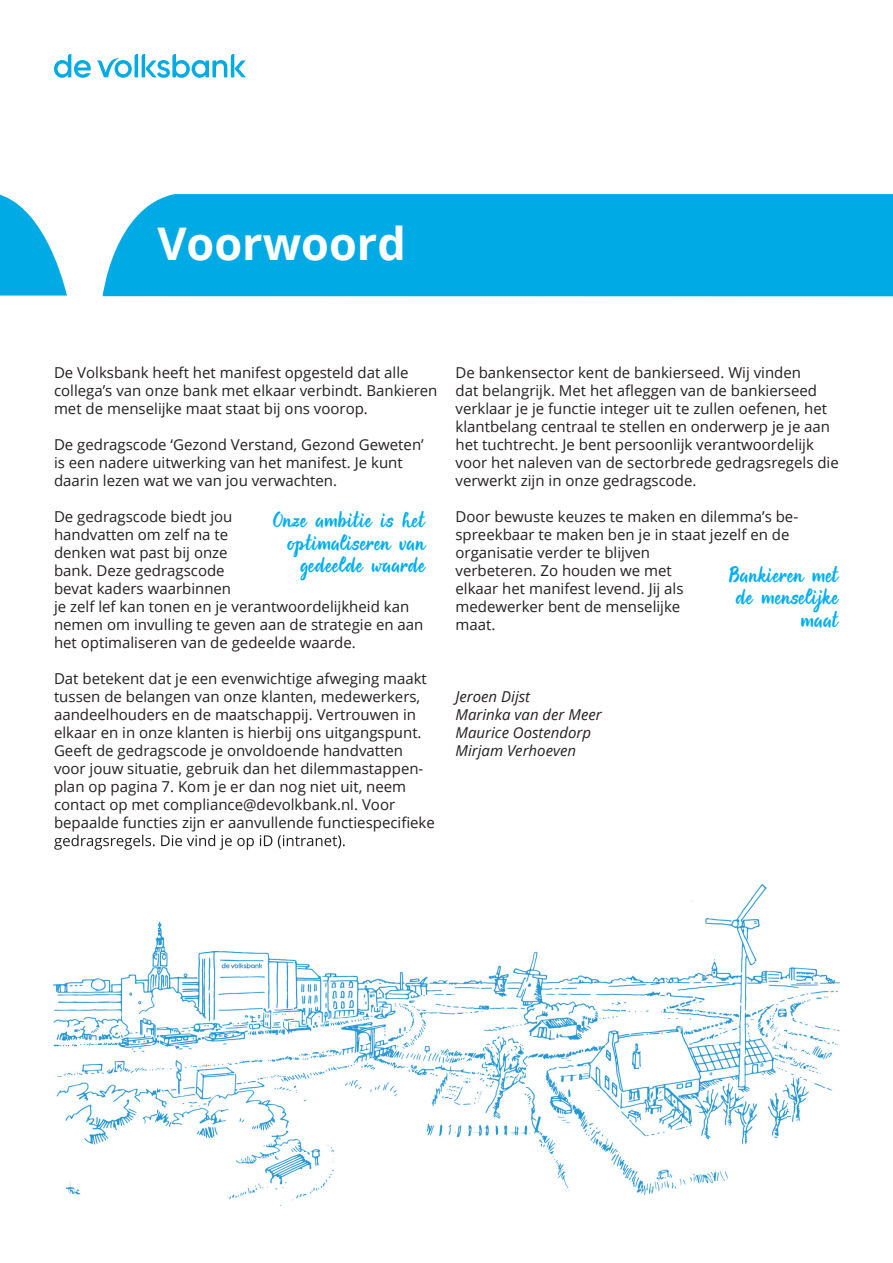
<style>
.page{position:relative;width:893px;height:1263px;background:#fff}
.page>*{position:absolute;margin:0;border:0;box-sizing:border-box;transform-origin:0 0}
.t1{font:700 45px "Open Sans";color:#fff}
.t2{font:italic 21px/22.5px "Evenfall";letter-spacing:.01em;color:#00aeef;text-align:right}
.t3{font:15px/18px "Open Sans";color:#231f20}
.t4{font:italic 15px/18px "Open Sans";color:#231f20}
</style>
<div class="page">
<svg style="left:54px;top:54px;width:192px;height:24px"></svg>
<div style="left:103px;top:194px;width:790px;height:102px;background:#00abe5"></div>
<svg style="left:0;top:194px;width:67px;height:102px"></svg>
<img style="left:53px;top:834px;width:787px;height:367px">
<img style="left:54px;top:835px;width:291px;height:15px">
<h1 class="t1" style="left:157px;top:212px;width:250px">Voorwoord</h1>
<p class="t3" style="left:54px;top:363px;width:385px">De Volksbank heeft het manifest opgesteld dat alle collega’s van onze bank met elkaar verbindt. Bankieren met de menselijke maat staat bij ons voorop.</p>
<p class="t3" style="left:54px;top:435px;width:371px">De gedragscode ‘Gezond Verstand, Gezond Geweten’ is een nadere uitwerking van het manifest. Je kunt daarin lezen wat we van jou verwachten.</p>
<p class="t3" style="left:54px;top:507px;width:371px">De gedragscode biedt jou<br>handvatten om zelf na te<br>denken wat past bij onze<br>bank. Deze gedragscode<br>bevat kaders waarbinnen<br>je zelf lef kan tonen en je verantwoordelijkheid kan nemen om invulling te geven aan de strategie en aan het optimaliseren van de gedeelde waarde.</p>
<p class="t3" style="left:54px;top:669px;width:382px">Dat betekent dat je een evenwichtige afweging maakt tussen de belangen van onze klanten, medewerkers, aandeelhouders en de maatschappij. Vertrouwen in elkaar en in onze klanten is hierbij ons uitgangspunt.<br>Geeft de gedragscode je onvoldoende handvatten voor jouw situatie, gebruik dan het dilemmastappen&shy;plan op pagina 7. Kom je er dan nog niet uit, neem contact op met compliance@devolkbank.nl. Voor bepaalde functies zijn er aanvullende functiespecifieke</p>
<h2 class="t2" style="left:272px;top:510px;width:154px">Onze ambitie is het optimaliseren van gedeelde waarde</h2>
<p class="t3" style="left:455px;top:363px;width:385px">De bankensector kent de bankierseed. Wij vinden<br>dat belangrijk. Met het afleggen van de bankierseed verklaar je je functie integer uit te zullen oefenen, het klantbelang centraal te stellen en onderwerp je je aan het tuchtrecht. Je bent persoonlijk verantwoordelijk voor het naleven van de sectorbrede gedragsregels die verwerkt zijn in onze gedragscode.</p>
<p class="t3" style="left:455px;top:507px;width:344px">Door bewuste keuzes te maken en dilemma’s be&shy;spreekbaar te maken ben je in staat jezelf en de organisatie verder te blijven<br>verbeteren. Zo houden we met<br>elkaar het manifest levend. Jij als<br>medewerker bent de menselijke<br>maat.</p>
<h2 class="t2" style="left:727px;top:564px;width:112px">Bankieren met de menselijke maat</h2>
<p class="t4" style="left:455px;top:687px;width:148px">Jeroen Dijst<br>Marinka van der Meer<br>Maurice Oostendorp<br>Mirjam Verhoeven</p>
</div>
